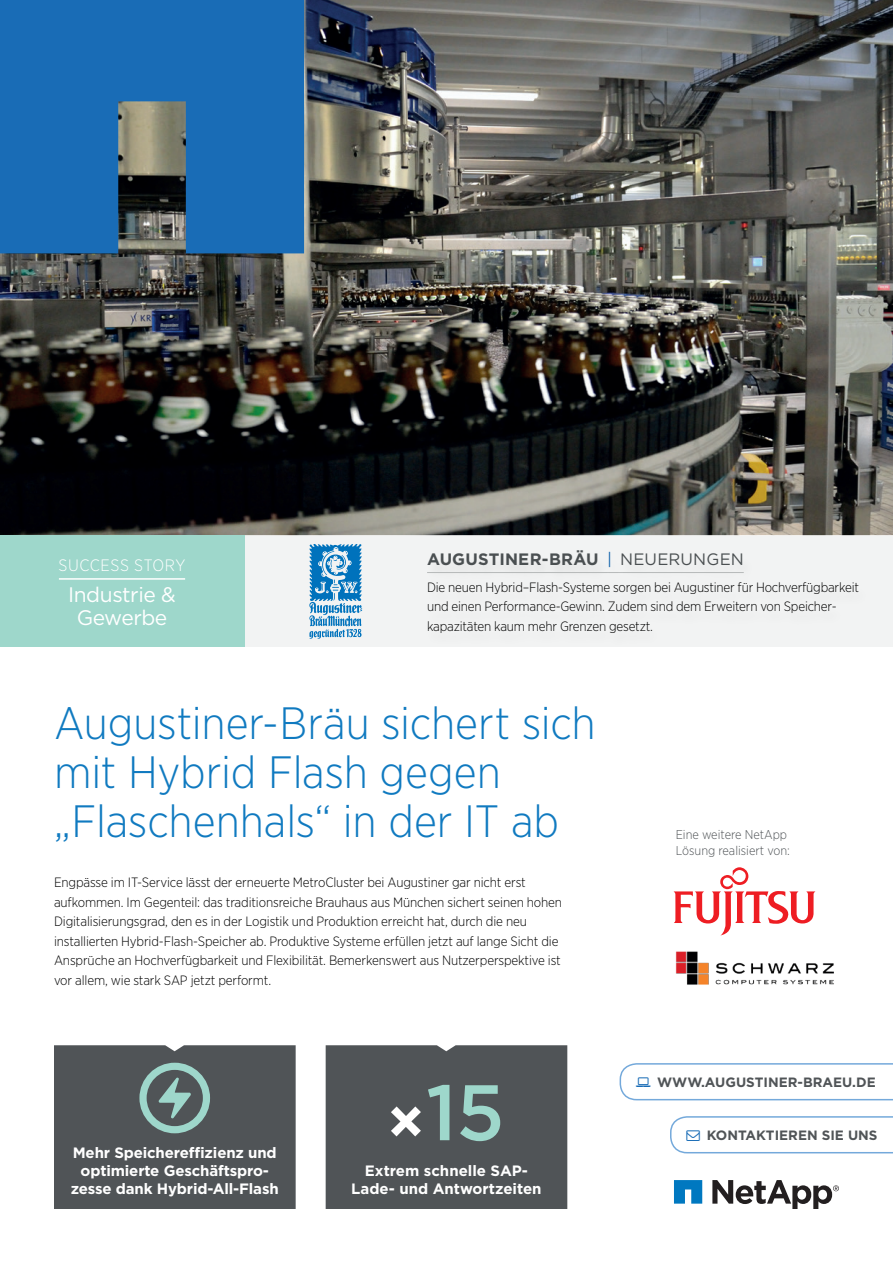
<style>
.page{position:relative;width:893px;height:1263px;background:#fff}
.page>*{position:absolute;margin:0;border:0;box-sizing:border-box;transform-origin:0 0}
.t1{font:500 78.6px "Gotham";color:#9ed7cb}
.t2{font:300 45.3px/49.2px "Gotham Narrow";color:#107ac0}
.t3{font:21px/22.5px "Gotham";letter-spacing:-.02em;color:#fff;text-align:center}
.t4{font:700 16.5px "Gotham";letter-spacing:.01em;color:#505457}
.t5{font:300 16.5px "Gotham Narrow";letter-spacing:.035em;color:#fff}
.t6{font:700 15px/18px "Gotham";letter-spacing:-.01em;color:#fff;text-align:center}
.t7{font:300 13.5px/19.5px "Gotham Narrow";letter-spacing:-.01em;color:#000001}
.t8{font:700 13.5px "Gotham";color:#505457}
.t9{font:300 12.75px/16.5px "Gotham Narrow";color:#505457}
.s1{font-weight:400;color:#196cb6}
.s2{font-weight:400}
.s3{font-weight:700;font-size:60.3px;color:#fff}
</style>
<div class="page">
<img style="left:0;top:0;width:893px;height:535px">
<svg style="left:0;top:0;width:304px;height:253px;background:#216bab"></svg>
<div style="left:237px;top:536px;width:656px;height:110px;background:#f2f3f3"></div>
<div style="left:0;top:536px;width:244px;height:110px;background:#9ed7cb"></div>
<hr style="left:59px;top:578px;width:126px;height:2px;background:#fff">
<div style="left:424px;top:551px;width:446px;height:98px;background:#f1f2f2"></div>
<hr style="left:427px;top:572px;width:317px;height:1px;background:#c2c5c5">
<svg style="left:674px;top:1180px;width:28px;height:23px"></svg>
<svg style="left:712px;top:1180px;width:127px;height:29px"></svg>
<svg style="left:309px;top:544px;width:53px;height:95px"></svg>
<div style="left:326px;top:1045px;width:241px;height:164px;background:#505457"></div>
<img style="left:675px;top:951px;width:159px;height:34px">
<div style="left:54px;top:1045px;width:242px;height:164px;background:#505457"></div>
<svg style="left:673px;top:867px;width:142px;height:68px"></svg>
<svg style="left:670px;top:1116px;width:223px;height:38px"></svg>
<svg style="left:619px;top:1063px;width:274px;height:38px"></svg>
<p class="t5" style="left:59px;top:555px;width:128px">SUCCESS STORY</p>
<h3 class="t3" style="left:68px;top:583px;width:109px">Industrie &amp;<br>Gewerbe</h3>
<p class="t4" style="left:427px;top:548px;width:318px">AUGUSTINER-BRÄU <span class="s1">|</span> <span class="s2">NEUERUNGEN</span></p>
<p class="t7" style="left:427px;top:577px;width:433px">Die neuen Hybrid–Flash-Systeme sorgen bei Augustiner für Hochverfügbarkeit und einen Performance-Gewinn. Zudem sind dem Erweitern von Speicher&shy;kapazitäten kaum mehr Grenzen gesetzt.</p>
<h2 class="t2" style="left:54px;top:697px;width:543px">Augustiner-Bräu sichert sich mit Hybrid Flash gegen „Flaschenhals“ in der IT ab</h2>
<p class="t7" style="left:54px;top:872px;width:510px">Engpässe im IT-Service lässt der erneuerte MetroCluster bei Augustiner gar nicht erst aufkommen. Im Gegenteil: das traditionsreiche Brauhaus aus München sichert seinen hohen Digitalisierungsgrad, den es in der Logistik und Produktion erreicht hat, durch die neu installierten Hybrid-Flash-Speicher ab. Produktive Systeme erfüllen jetzt auf lange Sicht die Ansprüche an Hochverfügbarkeit und Flexibilität. Bemerkenswert aus Nutzerperspektive ist vor allem, wie stark SAP jetzt performt.</p>
<p class="t6" style="left:71px;top:1143px;width:209px">Mehr Speichereffizienz und optimierte Geschäftspro&shy;zesse dank Hybrid-All-Flash</p>
<h1 class="t1" style="left:387px;top:1061px;width:119px"><span class="s3">×</span>15</h1>
<p class="t6" style="left:351px;top:1161px;width:192px">Extrem schnelle SAP-<br>Lade- und Antwortzeiten</p>
<p class="t9" style="left:676px;top:826px;width:116px">Eine weitere NetApp<br>Lösung realisiert von:</p>
<p class="t8" style="left:657px;top:1073px;width:220px">WWW.AUGUSTINER-BRAEU.DE</p>
<p class="t8" style="left:707px;top:1126px;width:172px">KONTAKTIEREN SIE UNS</p>
</div>
